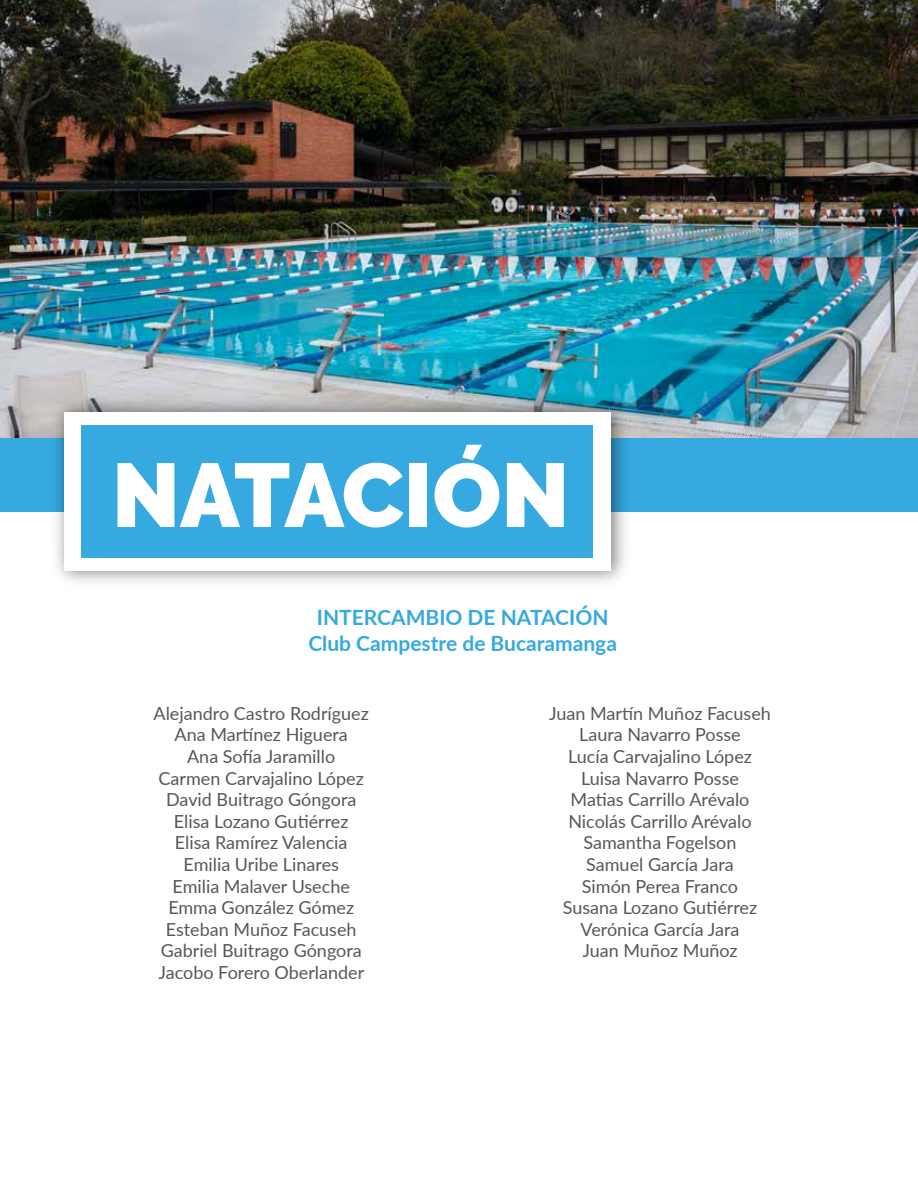
<style>
.page{position:relative;width:918px;height:1188px;background:#fff}
.page>*{position:absolute;margin:0;border:0;box-sizing:border-box;transform-origin:0 0}
.t1{font:900 90px "Raleway";color:#fff}
.t2{font:700 21px/25.2px "Lato";color:#36a9e1;text-align:center}
.t3{font:18px/21.6px "Lato";color:#575756;text-align:center}
</style>
<div class="page">
<img style="left:0;top:0;width:918px;height:438px">
<div style="left:0;top:438px;width:918px;height:74px;background:#36a9e1"></div>
<img style="left:45px;top:388px;width:594px;height:195px">
<div style="left:64px;top:412px;width:546px;height:158px;background:#fff"></div>
<div style="left:81px;top:425px;width:512px;height:132px;background:#36a9e1"></div>
<h1 class="t1" style="left:112px;top:443px;width:459px">NATACIÓN</h1>
<p class="t2" style="left:308px;top:604px;width:310px">INTERCAMBIO DE NATACIÓN<br>Club Campestre de Bucaramanga</p>
<p class="t3" style="left:154px;top:702px;width:217px">Alejandro Castro Rodríguez<br>Ana Martínez Higuera<br>Ana Sofía Jaramillo<br>Carmen Carvajalino López<br>David Buitrago Góngora<br>Elisa Lozano Gutiérrez<br>Elisa Ramírez Valencia<br>Emilia Uribe Linares<br>Emilia Malaver Useche<br>Emma González Gómez<br>Esteban Muñoz Facuseh<br>Gabriel Buitrago Góngora<br>Jacobo Forero Oberlander</p>
<p class="t3" style="left:549px;top:702px;width:223px">Juan Martín Muñoz Facuseh<br>Laura Navarro Posse<br>Lucía Carvajalino López<br>Luisa Navarro Posse<br>Matias Carrillo Arévalo<br>Nicolás Carrillo Arévalo<br>Samantha Fogelson<br>Samuel García Jara<br>Simón Perea Franco<br>Susana Lozano Gutiérrez<br>Verónica García Jara<br>Juan Muñoz Muñoz</p>
</div>
